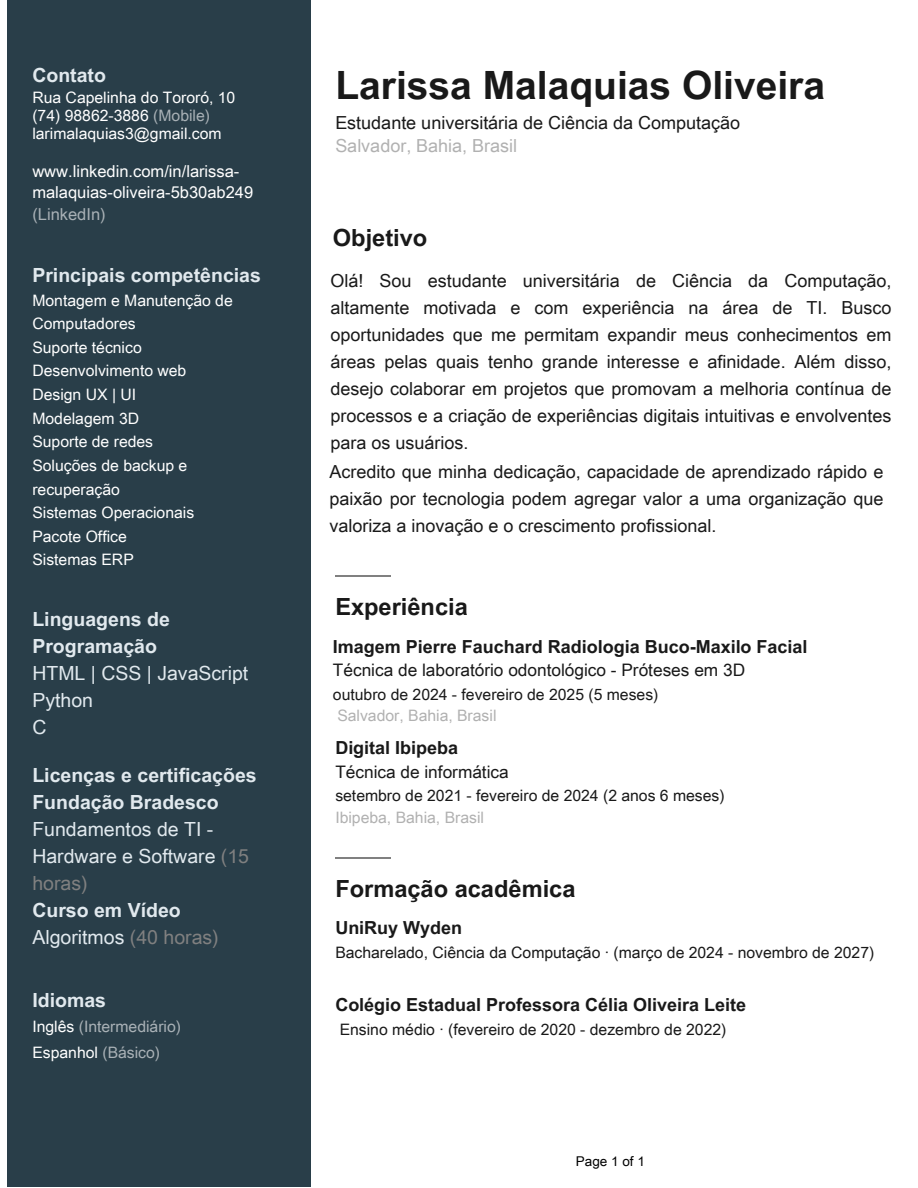
<style>
.page{position:relative;width:918px;height:1188px;background:#fff}
.page>*{position:absolute;margin:0;border:0;box-sizing:border-box;transform-origin:0 0}
.t1{font:700 39px "Arial Unicode MS";color:#191919}
.t2{font:700 23.7px "Arial Unicode MS";color:#191919}
.t3{font:700 19.5px/27px "Arial Unicode MS";color:#e1e9ee}
.t4{font:19.5px/27px "Arial Unicode MS";color:#e1e9ee}
.t5{font:18px/27px "Arial Unicode MS";color:#191919;text-align:justify}
.t6{font:700 18px "Arial Unicode MS";color:#191919}
.t7{font:17.25px "Arial Unicode MS";color:#191919}
.t8{font:16.5px/21.3px "Arial Unicode MS";color:#fff}
.t9{font:15.75px/23.7px "Arial Unicode MS";color:#fff}
.t10{font:15.75px/21.3px "Arial Unicode MS";color:#191919}
.t11{font:15.75px/25.8px "Arial Unicode MS";color:#a9b1b6}
.t12{font:13.5px "Arial Unicode MS";color:#000}
.s1{color:#a9b1b6}
.s2{font-weight:700}
.s3{font-weight:400}
.s4{font-weight:400;color:#808080}
.s5{color:#fff}
.s6{color:#b1b1b1}
</style>
<div class="page">
<div style="left:7px;top:0;width:303px;height:1187px;background:#293e49"></div>
<hr style="left:335px;top:575px;width:55px;height:2px;background:#808080">
<hr style="left:335px;top:857px;width:55px;height:2px;background:#808080">
<h3 class="t3" style="left:32px;top:61px;width:75px">Contato</h3>
<h3 class="t9" style="left:32px;top:87px;width:205px;line-height:18px">Rua Capelinha do Tororó, 10 (74) 98862-3886 <span class="s1">(Mobile) </span>larimalaquias3@gmail.com</h3>
<h3 class="t8" style="left:32px;top:160px;width:222px">www.linkedin.com/in/larissa&shy;malaquias-oliveira-5b30ab249 <span class="s1">(LinkedIn)</span></h3>
<p class="t3" style="left:32px;top:261px;width:230px">Principais competências</p>
<p class="t9" style="left:32px;top:287px;width:202px">Montagem e Manutenção de<br>Computadores<br>Suporte técnico<br>Desenvolvimento web<br>Design UX | UI<br>Modelagem 3D<br>Suporte de redes<br>Soluções de backup e recuperação<br>Sistemas Operacionais<br>Pacote Office<br>Sistemas ERP</p>
<h4 class="t4" style="left:32px;top:605px;width:217px"><span class="s2">Linguagens de<br>Programação<br></span>HTML | CSS | JavaScript<br>Python<br>C</h4>
<p class="t3" style="left:32px;top:760px;width:226px">Licenças e certificações<br>Fundação Bradesco<br><span class="s3">Fundamentos de TI -<br>Hardware e Software</span> <span class="s4">(15 horas)<br></span>Curso em Vídeo<br><span class="s3">Algoritmos</span> <span class="s4">(40 horas)</span></p>
<h4 class="t3" style="left:32px;top:986px;width:75px">Idiomas</h4>
<h4 class="t11" style="left:32px;top:1013px;width:150px"><span class="s5">Inglês</span> (Intermediário)<br><span class="s5">Espanhol</span> (Básico)</h4>
<p class="t1" style="left:335px;top:57px;width:491px">Larissa Malaquias Oliveira</p>
<h4 class="t5" style="left:335px;top:111px;width:407px;line-height:22.5px">Estudante universitária de Ciência da Computação<br><span class="s6">Salvador, Bahia, Brasil</span></h4>
<h3 class="t2" style="left:333px;top:220px;width:96px">Objetivo</h3>
<h3 class="t5" style="left:330px;top:267px;width:562px">Olá! Sou estudante universitária de Ciência da Computação, altamente motivada e com experiência na área de TI. Busco oportunidades que me permitam expandir meus conhecimentos em áreas pelas quais tenho grande interesse e afinidade. Além disso, desejo colaborar em projetos que promovam a melhoria contínua de processos e a criação de experiências digitais intuitivas e envolventes para os usuários.</h3>
<h2 class="t5" style="left:330px;top:457px;width:555px">Acredito que minha dedicação, capacidade de aprendizado rápido e paixão por tecnologia podem agregar valor a uma organização que valoriza a inovação e o crescimento profissional.</h2>
<h2 class="t2" style="left:335px;top:590px;width:134px">Experiência</h2>
<h3 class="t6" style="left:333px;top:633px;width:476px">Imagem Pierre Fauchard Radiologia Buco-Maxilo Facial</h3>
<h3 class="t7" style="left:333px;top:658px;width:414px">Técnica de laboratório odontológico - Próteses em 3D</h3>
<h3 class="t10" style="left:333px;top:683px;width:327px">outubro de 2024 - fevereiro de 2025 (5 meses)<br><span class="s6">Salvador, Bahia, Brasil</span></h3>
<h3 class="t6" style="left:335px;top:735px;width:124px">Digital Ibipeba</h3>
<h3 class="t7" style="left:335px;top:759px;width:175px">Técnica de informática</h3>
<h3 class="t10" style="left:335px;top:784px;width:391px">setembro de 2021 - fevereiro de 2024 (2 anos 6 meses)<br><span class="s6">Ibipeba, Bahia, Brasil</span></h3>
<h4 class="t2" style="left:335px;top:872px;width:242px">Formação acadêmica</h4>
<h4 class="t6" style="left:335px;top:915px;width:128px">UniRuy Wyden</h4>
<h4 class="t10" style="left:335px;top:941px;width:541px">Bacharelado, Ciência da Computação · (março de 2024 - novembro de 2027)</h4>
<h2 class="t6" style="left:335px;top:992px;width:412px">Colégio Estadual Professora Célia Oliveira Leite</h2>
<h2 class="t10" style="left:340px;top:1018px;width:388px">Ensino médio · (fevereiro de 2020 - dezembro de 2022)</h2>
<h1 class="t12" style="left:576px;top:1152px;width:70px">Page 1 of 1</h1>
</div>
